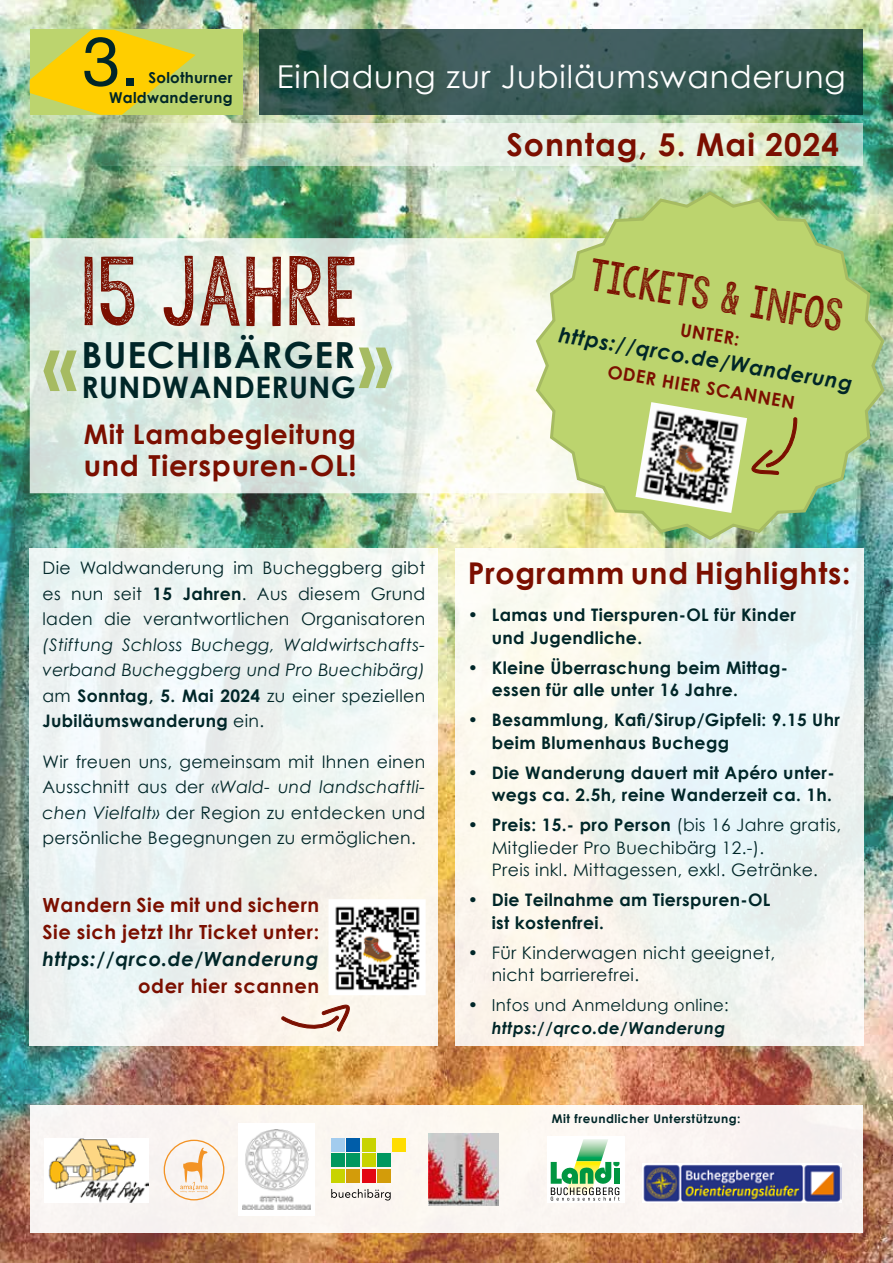
<style>
.page{position:relative;width:893px;height:1263px;background:#fff}
.page>*{position:absolute;margin:0;border:0;box-sizing:border-box;transform-origin:0 0}
.t1{font:78px "KG Allof Me";color:#7b0f00}
.t2{font:700 76.2px "Century Gothic";color:#a6bb62}
.t3{font:68.7px "Helvetica Neue";color:#002628}
.t4{font:36px "KG Allof Me";color:#7b0f00}
.t5{font:700 36px "Century Gothic";letter-spacing:.025em;color:#002628}
.t6{font:31.5px "Century Gothic";letter-spacing:.03em;color:#fff}
.t7{font:700 31.5px "Century Gothic";letter-spacing:.03em;color:#7b0f00}
.t8{font:700 30px "Century Gothic";letter-spacing:.025em;color:#7b0f00}
.t9{font:700 29.7px "Century Gothic";letter-spacing:.015em;color:#002628}
.t10{font:700 28.95px "Century Gothic";letter-spacing:.025em;color:#7b0f00}
.t11{font:700 27px "Century Gothic";letter-spacing:.025em;color:#7b0f00}
.t12{font:italic 700 21px "Century Gothic";color:#002628}
.t13{font:700 19.5px/27px "Century Gothic";letter-spacing:.03em;color:#7b0f00}
.t14{font:italic 700 19.5px "Century Gothic";letter-spacing:.03em;color:#002628}
.t15{font:700 18px "Century Gothic";color:#7b0f00}
.t16{font:17.25px/25.5px "Century Gothic";letter-spacing:.02em;color:#002628;text-align:justify}
.t17{font:700 17.25px/22.5px "Century Gothic";letter-spacing:.02em;color:#002628}
.t18{font:italic 17.25px/25.5px "Century Gothic";letter-spacing:.02em;color:#002628;text-align:justify}
.t19{font:italic 700 16.5px/22.5px "Century Gothic";letter-spacing:.03em;color:#002628;text-align:right}
.t20{font:700 15px/19.5px "Century Gothic";letter-spacing:.02em;color:#002628;text-align:right}
.t21{font:700 12px "Century Gothic";letter-spacing:.04em;color:#002628}
.s1{font-weight:700}
.s2{font-style:normal}
.s3{font-weight:700;font-style:normal}
.s4{font-style:italic}
.s5{font-weight:400;font-style:normal;font-size:17.25px}
.s6{font-weight:400;font-style:normal}
</style>
<div class="page">
<img style="left:0;top:0;width:893px;height:1263px">
<div style="left:30px;top:549px;width:408px;height:497px;background:#f0f4f1"></div>
<div style="left:455px;top:549px;width:408px;height:497px;background:linear-gradient(to bottom,#f0f8f5,#f6f4ee)"></div>
<div style="left:30px;top:1106px;width:832px;height:127px;background:#faf5f1"></div>
<div style="left:30px;top:30px;width:212px;height:85px;background:#bcd46e"></div>
<svg style="left:30px;top:30px;width:166px;height:85px"></svg>
<svg style="left:259px;top:30px;width:604px;height:85px;background:#355751"></svg>
<svg style="left:30px;top:123px;width:833px;height:43px;background:#d3e3cb"></svg>
<svg style="left:30px;top:238px;width:504px;height:255px"></svg>
<img style="left:44px;top:1138px;width:105px;height:64px">
<svg style="left:180px;top:1147px;width:28px;height:45px"></svg>
<div style="left:164px;top:1140px;width:60px;height:60px;border:1px solid #f39325;border-radius:50%"></div>
<img style="left:428px;top:1133px;width:71px;height:72px">
<svg style="left:331px;top:1189px;width:60px;height:11px"></svg>
<div style="left:331px;top:1138px;width:14px;height:14px;background:#a3ccee"></div>
<div style="left:346px;top:1138px;width:14px;height:14px;background:#005da9"></div>
<div style="left:362px;top:1138px;width:13px;height:14px;background:#c8d300"></div>
<div style="left:392px;top:1138px;width:14px;height:14px;background:#fd0"></div>
<div style="left:331px;top:1154px;width:14px;height:13px;background:#00975f"></div>
<div style="left:346px;top:1154px;width:14px;height:13px;background:#00975f"></div>
<div style="left:362px;top:1154px;width:13px;height:13px;background:#c8d300"></div>
<div style="left:377px;top:1154px;width:14px;height:13px;background:#00975f"></div>
<div style="left:331px;top:1169px;width:14px;height:13px;background:#c8d300"></div>
<div style="left:346px;top:1169px;width:14px;height:13px;background:#d39c0a"></div>
<div style="left:362px;top:1169px;width:13px;height:13px;background:#e30613"></div>
<div style="left:377px;top:1169px;width:14px;height:13px;background:#d39c0a"></div>
<div style="left:238px;top:1123px;width:77px;height:93px;background:#fff"></div>
<img style="left:243px;top:1130px;width:67px;height:79px">
<img style="left:534px;top:189px;width:352px;height:353px">
<img style="left:635px;top:402px;width:112px;height:111px">
<svg style="left:750px;top:417px;width:47px;height:58px;background:#b1b35b"></svg>
<div style="left:548px;top:1136px;width:77px;height:67px;background:#fff"></div>
<svg style="left:551px;top:1139px;width:69px;height:62px"></svg>
<img style="left:642px;top:1163px;width:199px;height:39px">
<img style="left:328px;top:899px;width:98px;height:96px">
<svg style="left:280px;top:1004px;width:70px;height:30px"></svg>
<h3 class="t3" style="left:82px;top:12px;width:59px">3.</h3>
<p class="t20" style="left:109px;top:68px;width:125px">Solothurner<br>Waldwanderung</p>
<h3 class="t6" style="left:277px;top:57px;width:570px">Einladung zur Jubiläumswanderung</h3>
<h1 class="t1" style="left:81px;top:239px;width:279px">15 JAHRE</h1>
<h3 class="t5" style="left:82px;top:332px;width:275px">BUECHIBÄRGER</h3>
<h3 class="t9" style="left:82px;top:368px;width:276px">RUNDWANDERUNG</h3>
<h3 class="t11" style="left:84px;top:417px;width:274px">Mit Lamabegleitung</h3>
<h3 class="t10" style="left:84px;top:447px;width:274px">und Tierspuren-OL!</h3>
<h2 class="t2" style="left:43px;top:315px;width:37px">«</h2>
<h2 class="t2" style="left:393px;top:423px;width:37px;rotate:-180deg">«</h2>
<p class="t16" style="left:43px;top:555px;width:384px">Die Waldwanderung im Bucheggberg gibt es nun seit <span class="s1">15 Jahren</span>. Aus diesem Grund laden die verantwortlichen Organisatoren</p>
<p class="t18" style="left:43px;top:631px;width:384px">(Stiftung Schloss Buchegg, Waldwirtschafts&shy;verband Bucheggberg und Pro Buechibärg) <span class="s2">am</span> <span class="s3">Sonntag, 5. Mai 2024</span> <span class="s2">zu einer speziellen </span><span class="s3">Jubiläumswanderung</span> <span class="s2">ein.</span></p>
<p class="t16" style="left:43px;top:748px;width:384px">Wir freuen uns, gemeinsam mit Ihnen einen Ausschnitt aus der <span class="s4">«Wald- und landschaftli&shy;chen Vielfalt»</span> der Region zu entdecken und persönliche Begegnungen zu ermöglichen.</p>
<p class="t13" style="left:43px;top:891px;width:278px">Wandern Sie mit und sichern<br>Sie sich jetzt Ihr Ticket unter:</p>
<p class="t14" style="left:43px;top:946px;width:278px">https://qrco.de/Wanderung</p>
<p class="t13" style="left:138px;top:972px;width:182px">oder hier scannen</p>
<h3 class="t7" style="left:507px;top:124px;width:334px">Sonntag, 5. Mai 2024</h3>
<h3 class="t4" style="left:593px;top:251px;width:258px;rotate:9deg">TICKETS &amp; INFOS</h3>
<p class="t15" style="left:682px;top:318px;width:61px;rotate:10deg">UNTER:</p>
<p class="t15" style="left:610px;top:359px;width:191px;rotate:10deg">ODER HIER SCANNEN</p>
<p class="t12" style="left:562px;top:320px;width:299px;rotate:10deg">https://qrco.de/Wanderung</p>
<h3 class="t8" style="left:468px;top:554px;width:384px">Programm und Highlights:</h3>
<p class="t17" style="left:492px;top:603px;width:306px;text-indent:-24px">• Lamas und Tierspuren-OL für Kinder und Jugendliche.</p>
<p class="t17" style="left:492px;top:656px;width:298px;text-indent:-24px">• Kleine Überraschung beim Mittag&shy;essen für alle unter 16 Jahre.</p>
<p class="t17" style="left:492px;top:708px;width:350px;text-indent:-24px">• Besammlung, Kafi/Sirup/Gipfeli: 9.15 Uhr beim Blumenhaus Buchegg</p>
<p class="t17" style="left:468px;top:761px;width:368px;text-align:right">• Die Wanderung dauert mit Apéro unter&shy;wegs ca. 2.5h, reine Wanderzeit ca. 1h.</p>
<p class="t16" style="left:492px;top:813px;width:351px;line-height:22.5px;text-align:left;text-indent:-24px"><span class="s1">• Preis: 15.- pro Person</span> (bis 16 Jahre gratis,<br>Mitglieder Pro Buechibärg 12.-).<br>Preis inkl. Mittagessen, exkl. Getränke.</p>
<p class="t17" style="left:492px;top:888px;width:280px;text-indent:-24px">• Die Teilnahme am Tierspuren-OL ist kostenfrei.</p>
<p class="t16" style="left:492px;top:941px;width:285px;line-height:22.5px;text-indent:-24px">• Für Kinderwagen nicht geeignet, nicht barrierefrei.</p>
<p class="t19" style="left:468px;top:994px;width:262px"><span class="s5">•</span> <span class="s6">Infos und Anmeldung online: </span>https://qrco.de/Wanderung</p>
<p class="t21" style="left:552px;top:1111px;width:190px">Mit freundlicher Unterstützung:</p>
</div>
